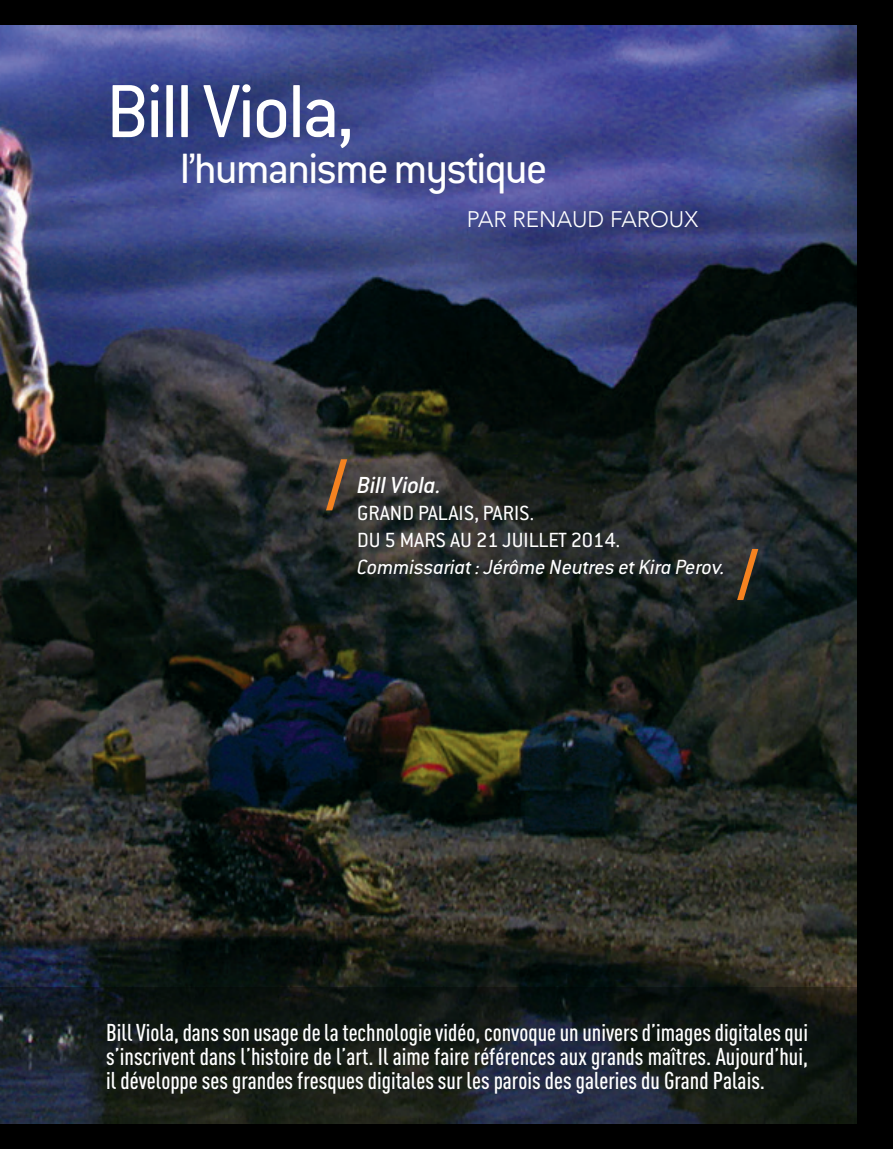
<style>
.page{position:relative;width:893px;height:1149px;background:#fff}
.page>*{position:absolute;margin:0;border:0;box-sizing:border-box;transform-origin:0 0}
.t1{font:82.5px "Conduit ITC";letter-spacing:-.03em;color:#fff}
.t2{font:46.5px "Conduit ITC";letter-spacing:-.03em;color:#fff}
.t3{font:italic 500 25.5px "Conduit ITC";letter-spacing:-.01em;color:#fff}
.t4{font:500 24px/24px "DIN Cond";color:#fff;text-align:justify}
.t5{font:22.5px/27px "Conduit ITC";color:#fff}
.t6{font:italic 22.5px "Conduit ITC";color:#fff}
.t7{font:300 22.5px "Avenir";color:#fff}
</style>
<div class="page">
<div style="left:0;top:0;width:893px;height:1148px;background:#000"></div>
<img style="left:1px;top:26px;width:855px;height:960px">
<img style="left:0;top:26px;width:1px;height:1097px">
<svg style="left:0;top:986px;width:857px;height:138px;background:#161d1e"></svg>
<svg style="left:326px;top:459px;width:21px;height:51px"></svg>
<svg style="left:737px;top:549px;width:21px;height:51px"></svg>
<h1 class="t1" style="left:106px;top:61px;width:249px">BILL VIOLA,</h1>
<h2 class="t2" style="left:180px;top:140px;width:369px">L’HUMANISME MYSTIQUE</h2>
<p class="t7" style="left:467px;top:206px;width:233px">PAR RENAUD FAROUX</p>
<p class="t3" style="left:357px;top:469px;width:86px">Bill Viola.</p>
<p class="t5" style="left:357px;top:498px;width:265px">GRAND PALAIS, PARIS.<br>DU 5 MARS AU 21 JUILLET 2014.</p>
<p class="t6" style="left:357px;top:553px;width:369px">Commissariat : Jérôme Neutres et Kira Perov.</p>
<p class="t4" style="left:106px;top:1020px;width:703px">Bill Viola, dans son usage de la technologie vidéo, convoque un univers d’images digitales qui s’inscrivent dans l’histoire de l’art. Il aime faire références aux grands maîtres. Aujourd’hui, il développe ses grandes fresques digitales sur les parois des galeries du Grand Palais.</p>
</div>
